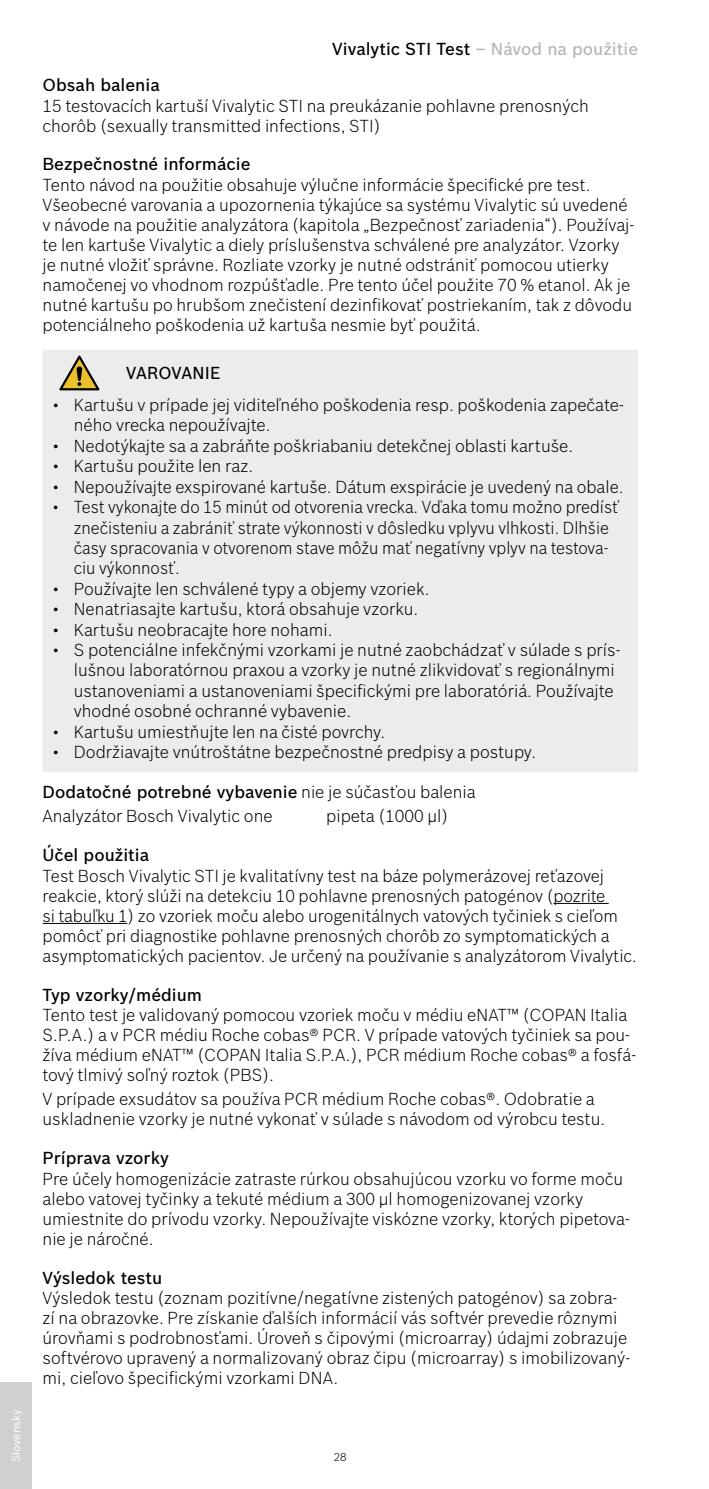
<style>
.page{position:relative;width:709px;height:1489px;background:#fff}
.page>*{position:absolute;margin:0;border:0;box-sizing:border-box;transform-origin:0 0}
.t1{font:300 17px/20px "Bosch Sans";color:#000}
.t2{font:300 17px/20.5px "Bosch Sans";color:#000;scale:.96 1}
.t3{font:500 17px "Bosch Sans";color:#000}
.t4{font:11.25px "Bosch Sans";color:#fff}
.t5{font:300 11.25px "Bosch Sans";color:#000}
.s1{color:#b6b7b8}
.s2{font-weight:500}
</style>
<div class="page">
<div style="left:0;top:1382px;width:32px;height:106px;background:#cfd0d0"></div>
<hr style="left:553px;top:903px;width:55px;height:1px;background:#000">
<hr style="left:43px;top:923px;width:84px;height:1px;background:#000">
<div style="left:43px;top:350px;width:595px;height:422px;background:#ececed"></div>
<svg style="left:59px;top:355px;width:40px;height:35px"></svg>
<p class="t4" style="left:8px;top:1462px;width:55px;rotate:-90deg">Slovenský</p>
<p class="t3" style="left:332px;top:36px;width:307px">Vivalytic STI Test <span class="s1">– Návod na použitie</span></p>
<p class="t3" style="left:43px;top:72px;width:119px">Obsah balenia</p>
<p class="t1" style="left:43px;top:94px;width:548px">15 testovacích kartuší Vivalytic STI na preukázanie pohlavne prenosných chorôb (sexually transmitted infections, STI)</p>
<p class="t3" style="left:43px;top:152px;width:209px">Bezpečnostné informácie</p>
<p class="t1" style="left:43px;top:174px;width:593px">Tento návod na použitie obsahuje výlučne informácie špecifické pre test.<br>Všeobecné varovania a upozornenia týkajúce sa systému Vivalytic sú uvedené v návode na použitie analyzátora (kapitola „Bezpečnosť zariadenia“). Používaj&shy;te len kartuše Vivalytic a diely príslušenstva schválené pre analyzátor. Vzorky je nutné vložiť správne. Rozliate vzorky je nutné odstrániť pomocou utierky namočenej vo vhodnom rozpúšťadle. Pre tento účel použite 70 % etanol. Ak je nutné kartušu po hrubšom znečistení dezinfikovať postriekaním, tak z dôvodu potenciálneho poškodenia už kartuša nesmie byť použitá.</p>
<p class="t3" style="left:126px;top:360px;width:96px">VAROVANIE</p>
<p class="t1" style="left:74px;top:393px;width:551px;text-indent:-21px">• Kartušu v prípade jej viditeľného poškodenia resp. poškodenia zapečate&shy;ného vrecka nepoužívajte.</p>
<p class="t1" style="left:53px;top:434px;width:522px">• Nedotýkajte sa a zabráňte poškriabaniu detekčnej oblasti kartuše.</p>
<p class="t1" style="left:53px;top:455px;width:202px">• Kartušu použite len raz.</p>
<p class="t1" style="left:53px;top:475px;width:572px">• Nepoužívajte exspirované kartuše. Dátum exspirácie je uvedený na obale.</p>
<p class="t2" style="left:74px;top:495px;width:569px;text-indent:-21px">• Test vykonajte do 15 minút od otvorenia vrecka. Vďaka tomu možno predísť znečisteniu a zabrániť strate výkonnosti v dôsledku vplyvu vlhkosti. Dlhšie časy spracovania v otvorenom stave môžu mať negatívny vplyv na testova&shy;ciu výkonnosť.</p>
<p class="t1" style="left:53px;top:577px;width:379px">• Používajte len schválené typy a objemy vzoriek.</p>
<p class="t1" style="left:53px;top:598px;width:367px">• Nenatriasajte kartušu, ktorá obsahuje vzorku.</p>
<p class="t1" style="left:53px;top:618px;width:281px">• Kartušu neobracajte hore nohami.</p>
<p class="t1" style="left:74px;top:638px;width:548px;text-indent:-21px">• S potenciálne infekčnými vzorkami je nutné zaobchádzať v súlade s prís&shy;lušnou laboratórnou praxou a vzorky je nutné zlikvidovať s regionálnymi ustanoveniami a ustanoveniami špecifickými pre laboratóriá. Používajte vhodné osobné ochranné vybavenie.</p>
<p class="t1" style="left:53px;top:720px;width:334px">• Kartušu umiestňujte len na čisté povrchy.</p>
<p class="t1" style="left:53px;top:740px;width:485px">• Dodržiavajte vnútroštátne bezpečnostné predpisy a postupy.</p>
<p class="t1" style="left:43px;top:779px;width:435px;line-height:23.5px"><span class="s2">Dodatočné potrebné vybavenie</span> nie je súčasťou balenia<br>Analyzátor Bosch Vivalytic one</p>
<p class="t1" style="left:326px;top:804px;width:124px">pipeta (1000 µl)</p>
<p class="t3" style="left:43px;top:842px;width:108px">Účel použitia</p>
<p class="t1" style="left:43px;top:864px;width:596px">Test Bosch Vivalytic STI je kvalitatívny test na báze polymerázovej reťazovej reakcie, ktorý slúži na detekciu 10 pohlavne prenosných patogénov (pozrite<br>si tabuľku 1) zo vzoriek moču alebo urogenitálnych vatových tyčiniek s cieľom pomôcť pri diagnostike pohlavne prenosných chorôb zo symptomatických a asymptomatických pacientov. Je určený na používanie s analyzátorom Vivalytic.</p>
<p class="t3" style="left:43px;top:981px;width:161px">Typ vzorky/médium</p>
<p class="t1" style="left:43px;top:1004px;width:595px">Tento test je validovaný pomocou vzoriek moču v médiu eNAT™ (COPAN Italia S.P.A.) a v PCR médiu Roche cobas® PCR. V prípade vatových tyčiniek sa pou&shy;žíva médium eNAT™ (COPAN Italia S.P.A.), PCR médium Roche cobas® a fosfá&shy;tový tlmivý soľný roztok (PBS).</p>
<p class="t1" style="left:43px;top:1087px;width:564px">V prípade exsudátov sa používa PCR médium Roche cobas®. Odobratie a uskladnenie vzorky je nutné vykonať v súlade s návodom od výrobcu testu.</p>
<p class="t3" style="left:43px;top:1145px;width:128px">Príprava vzorky</p>
<p class="t1" style="left:43px;top:1167px;width:589px">Pre účely homogenizácie zatraste rúrkou obsahujúcou vzorku vo forme moču alebo vatovej tyčinky a tekuté médium a 300 μl homogenizovanej vzorky umiestnite do prívodu vzorky. Nepoužívajte viskózne vzorky, ktorých pipetova&shy;nie je náročné.</p>
<p class="t3" style="left:43px;top:1264px;width:121px">Výsledok testu</p>
<p class="t1" style="left:43px;top:1286px;width:589px">Výsledok testu (zoznam pozitívne/negatívne zistených patogénov) sa zobra&shy;zí na obrazovke. Pre získanie ďalších informácií vás softvér prevedie rôznymi úrovňami s podrobnosťami. Úroveň s čipovými (microarray) údajmi zobrazuje softvérovo upravený a normalizovaný obraz čipu (microarray) s imobilizovaný&shy;mi, cieľovo špecifickými vzorkami DNA.</p>
<p class="t5" style="left:334px;top:1449px;width:14px">28</p>
</div>
